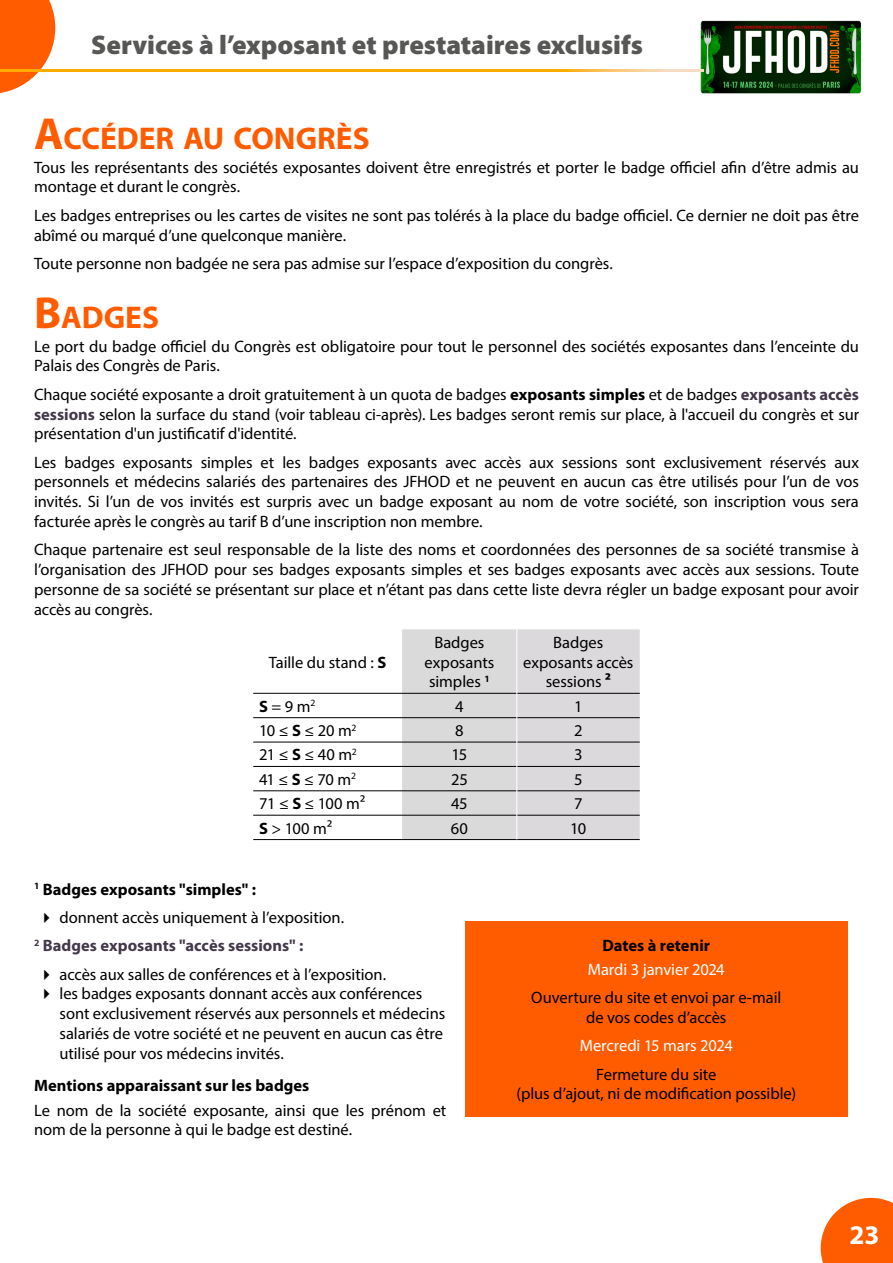
<style>
.page{position:relative;width:893px;height:1263px;background:#fff}
.page>*{position:absolute;margin:0;border:0;box-sizing:border-box;transform-origin:0 0}
.t1{font:700 31.5px "Myriad Pro";color:#ff5c00}
.t2{font:900 27px "Myriad Pro";color:#575756}
.t3{font:700 27px "Myriad Pro";color:#fff}
.t4{font:16.5px/19.8px "Myriad Pro";letter-spacing:-.005em;color:#000}
.t5{font:700 16.5px "Myriad Pro";color:#000}
.t6{font:16.5px "Myriad Pro";letter-spacing:-.005em;color:#fff}
.t7{font:700 16.5px "Myriad Pro";color:#43384a}
.s1{font-size:45px}
.s2{font-weight:700}
.s3{font-weight:700;color:#43384a}
</style>
<div class="page">
<svg style="left:821px;top:1198px;width:72px;height:65px;background:#ff6f1e"></svg>
<svg style="left:0;top:0;width:55px;height:93px"></svg>
<img style="left:700px;top:21px;width:162px;height:72px">
<svg style="left:0;top:70px;width:704px;height:2px"></svg>
<hr style="left:253px;top:693px;width:149px;height:1px;background:#000">
<hr style="left:253px;top:717px;width:149px;height:1px;background:#000">
<hr style="left:253px;top:742px;width:149px;height:1px;background:#000">
<hr style="left:253px;top:766px;width:149px;height:1px;background:#000">
<hr style="left:253px;top:790px;width:149px;height:1px;background:#000">
<hr style="left:253px;top:815px;width:149px;height:1px;background:#000">
<hr style="left:253px;top:839px;width:149px;height:1px;background:#000">
<hr style="left:402px;top:839px;width:115px;height:1px;background:#000">
<hr style="left:517px;top:839px;width:123px;height:1px;background:#000">
<div style="left:402px;top:629px;width:238px;height:210px;background:#dbd9dc"></div>
<div style="left:465px;top:921px;width:383px;height:196px;background:#ff5c00"></div>
<h2 class="t2" style="left:91px;top:26px;width:553px">Services à l’exposant et prestataires exclusifs</h2>
<h1 class="t1" style="left:34px;top:117px;width:337px"><span class="s1">A</span>CCÉDER AU CONGRÈS</h1>
<p class="t4" style="left:34px;top:157px;width:826px">Tous les représentants des sociétés exposantes doivent être enregistrés et porter le badge officiel afin d’être admis au montage et durant le congrès.</p>
<p class="t4" style="left:34px;top:205px;width:827px">Les badges entreprises ou les cartes de visites ne sont pas tolérés à la place du badge officiel. Ce dernier ne doit pas être abîmé ou marqué d’une quelconque manière.</p>
<p class="t4" style="left:34px;top:253px;width:580px">Toute personne non badgée ne sera pas admise sur l’espace d’exposition du congrès.</p>
<h1 class="t1" style="left:34px;top:296px;width:127px"><span class="s1">B</span>ADGES</h1>
<p class="t4" style="left:34px;top:336px;width:826px">Le port du badge officiel du Congrès est obligatoire pour tout le personnel des sociétés exposantes dans l’enceinte du<br>Palais des Congrès de Paris.</p>
<p class="t4" style="left:34px;top:384px;width:826px;text-align:justify">Chaque société exposante a droit gratuitement à un quota de badges <span class="s2">exposants simples</span> et de badges <span class="s3">exposants accès sessions</span> selon la surface du stand (voir tableau ci-après). Les badges seront remis sur place, à l'accueil du congrès et sur présentation d'un justificatif d'identité.</p>
<p class="t4" style="left:34px;top:452px;width:827px;text-align:justify">Les badges exposants simples et les badges exposants avec accès aux sessions sont exclusivement réservés aux personnels et médecins salariés des partenaires des JFHOD et ne peuvent en aucun cas être utilisés pour l’un de vos invités. Si l’un de vos invités est surpris avec un badge exposant au nom de votre société, son inscription vous sera facturée après le congrès au tarif B d’une inscription non membre.</p>
<p class="t4" style="left:34px;top:540px;width:826px;text-align:justify">Chaque partenaire est seul responsable de la liste des noms et coordonnées des personnes de sa société transmise à l’organisation des JFHOD pour ses badges exposants simples et ses badges exposants avec accès aux sessions. Toute personne de sa société se présentant sur place et n’étant pas dans cette liste devra régler un badge exposant pour avoir accès au congrès.</p>
<p class="t4" style="left:269px;top:652px;width:119px">Taille du stand : <span class="s2">S</span></p>
<p class="t4" style="left:424px;top:632px;width:71px;text-align:center">Badges exposants simples <sup>1</sup></p>
<p class="t4" style="left:523px;top:632px;width:112px;text-align:center">Badges exposants accès sessions <span class="s2">²</span></p>
<p class="t4" style="left:259px;top:696px;width:58px"><span class="s2">S</span> = 9 m<sup>2</sup></p>
<p class="t4" style="left:455px;top:696px;width:10px">4</p>
<p class="t4" style="left:574px;top:696px;width:10px">1</p>
<p class="t4" style="left:259px;top:720px;width:99px">10 ≤ <span class="s2">S</span> ≤ 20 m<sup>2</sup></p>
<p class="t4" style="left:455px;top:720px;width:10px">8</p>
<p class="t4" style="left:574px;top:720px;width:10px">2</p>
<p class="t4" style="left:259px;top:745px;width:99px">21 ≤ <span class="s2">S</span> ≤ 40 m<sup>2</sup></p>
<p class="t4" style="left:452px;top:745px;width:17px">15</p>
<p class="t4" style="left:574px;top:745px;width:10px">3</p>
<p class="t4" style="left:259px;top:769px;width:98px">41 ≤ <span class="s2">S</span> ≤ 70 m<sup>2</sup></p>
<p class="t4" style="left:451px;top:769px;width:18px">25</p>
<p class="t4" style="left:574px;top:769px;width:10px">5</p>
<p class="t4" style="left:259px;top:793px;width:107px">71 ≤ <span class="s2">S</span> ≤ 100 m²</p>
<p class="t4" style="left:451px;top:793px;width:18px">45</p>
<p class="t4" style="left:574px;top:793px;width:10px">7</p>
<p class="t4" style="left:259px;top:818px;width:74px"><span class="s2">S</span> &gt; 100 m²</p>
<p class="t4" style="left:451px;top:818px;width:18px">60</p>
<p class="t4" style="left:570px;top:818px;width:18px">10</p>
<p class="t5" style="left:34px;top:878px;width:223px"><sup>1</sup> Badges exposants "simples" :</p>
<p class="t4" style="left:60px;top:907px;width:286px">donnent accès uniquement à l’exposition.</p>
<p class="t7" style="left:34px;top:935px;width:271px"><sup>2</sup> Badges exposants "accès sessions" :</p>
<p class="t4" style="left:60px;top:964px;width:328px">accès aux salles de conférences et à l’exposition.</p>
<p class="t4" style="left:60px;top:984px;width:387px">les badges exposants donnant accès aux conférences sont exclusivement réservés aux personnels et médecins salariés de votre société et ne peuvent en aucun cas être utilisé pour vos médecins invités.</p>
<p class="t5" style="left:34px;top:1075px;width:277px">Mentions apparaissant sur les badges</p>
<p class="t4" style="left:34px;top:1100px;width:414px">Le nom de la société exposante, ainsi que les prénom et nom de la personne à qui le badge est destiné.</p>
<p class="t5" style="left:602px;top:934px;width:109px">Dates à retenir</p>
<p class="t6" style="left:588px;top:959px;width:138px">Mardi 3 janvier 2024</p>
<p class="t4" style="left:531px;top:987px;width:252px;text-align:center">Ouverture du site et envoi par e-mail de vos codes d’accès</p>
<p class="t6" style="left:580px;top:1035px;width:155px">Mercredi 15 mars 2024</p>
<p class="t4" style="left:516px;top:1064px;width:281px;text-align:center">Fermeture du site<br>(plus d’ajout, ni de modification possible)</p>
<h2 class="t3" style="left:849px;top:1218px;width:31px">23</h2>
</div>
